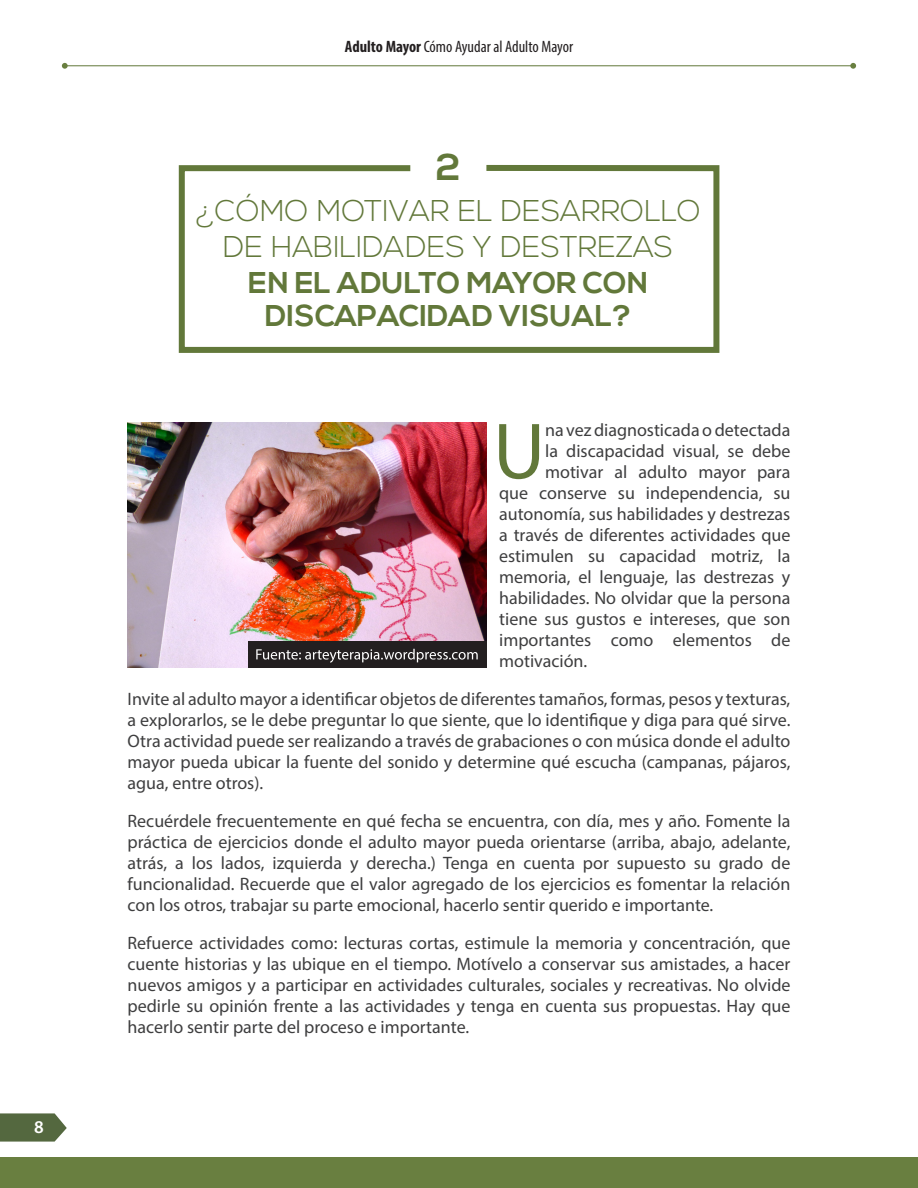
<style>
.page{position:relative;width:918px;height:1188px;background:#fff}
.page>*{position:absolute;margin:0;border:0;box-sizing:border-box;transform-origin:0 0}
.t1{font:80.25px "Myriad Pro";color:#62783a}
.t2{font:700 37.5px "Nexa";color:#62783a}
.t3{font:300 30px/36px "Nexa";color:#62783a;text-align:center}
.t4{font:700 30px/33px "Nexa";color:#62783a;text-align:center}
.t5{font:18px/21px "Myriad Pro";color:#3e3e3f;text-align:justify}
.t6{font:600 18px "Myriad Pro";color:#fff}
.t7{font:condensed 16.5px "Myriad Pro";color:#231f20}
.s1{font-weight:700}
</style>
<div class="page">
<svg style="left:0;top:1113px;width:67px;height:29px;background:#687a56"></svg>
<hr style="left:65px;top:65px;width:788px;height:1px;background:#62783a">
<svg style="left:850px;top:63px;width:6px;height:6px"></svg>
<svg style="left:62px;top:63px;width:6px;height:6px"></svg>
<div style="left:0;top:1157px;width:918px;height:31px;background:#697f40"></div>
<svg style="left:178px;top:164px;width:542px;height:189px"></svg>
<img style="left:128px;top:423px;width:358px;height:245px">
<div style="left:248px;top:641px;width:238px;height:27px;background:#231f20"></div>
<svg style="left:256px;top:649px;width:222px;height:14px"></svg>
<p class="t6" style="left:34px;top:1115px;width:11px">8</p>
<p class="t7" style="left:345px;top:37px;width:230px"><span class="s1">Adulto Mayor</span> Cómo Ayudar al Adulto Mayor</p>
<h2 class="t2" style="left:436px;top:146px;width:26px">2</h2>
<h3 class="t3" style="left:195px;top:194px;width:507px">¿CÓMO MOTIVAR EL DESARROLLO<br>DE HABILIDADES Y DESTREZAS</h3>
<h3 class="t4" style="left:248px;top:267px;width:402px">EN EL ADULTO MAYOR CON<br>DISCAPACIDAD VISUAL?</h3>
<h1 class="t1" style="left:493px;top:402px;width:53px">U</h1>
<p class="t5" style="left:545px;top:419px;width:247px">na vez diagnosticada o detectada</p>
<p class="t5" style="left:545px;top:440px;width:247px">la discapacidad visual, se debe</p>
<p class="t5" style="left:545px;top:461px;width:247px">motivar al adulto mayor para</p>
<p class="t5" style="left:499px;top:482px;width:293px">que conserve su independencia, su</p>
<p class="t5" style="left:499px;top:503px;width:293px">autonomía, sus habilidades y destrezas</p>
<p class="t5" style="left:499px;top:524px;width:293px">a través de diferentes actividades que</p>
<p class="t5" style="left:499px;top:546px;width:293px">estimulen su capacidad motriz, la</p>
<p class="t5" style="left:499px;top:567px;width:293px">memoria, el lenguaje, las destrezas y</p>
<p class="t5" style="left:499px;top:588px;width:293px">habilidades. No olvidar que la persona</p>
<p class="t5" style="left:499px;top:609px;width:293px">tiene sus gustos e intereses, que son</p>
<p class="t5" style="left:499px;top:630px;width:293px">importantes como elementos de</p>
<p class="t5" style="left:499px;top:651px;width:90px">motivación.</p>
<p class="t5" style="left:128px;top:689px;width:664px">Invite al adulto mayor a identificar objetos de diferentes tamaños, formas, pesos y texturas, a explorarlos, se le debe preguntar lo que siente, que lo identifique y diga para qué sirve.<br>Otra actividad puede ser realizando a través de grabaciones o con música donde el adulto mayor pueda ubicar la fuente del sonido y determine qué escucha (campanas, pájaros, agua, entre otros).</p>
<p class="t5" style="left:128px;top:811px;width:664px">Recuérdele frecuentemente en qué fecha se encuentra, con día, mes y año. Fomente la práctica de ejercicios donde el adulto mayor pueda orientarse (arriba, abajo, adelante, atrás, a los lados, izquierda y derecha.) Tenga en cuenta por supuesto su grado de funcionalidad. Recuerde que el valor agregado de los ejercicios es fomentar la relación con los otros, trabajar su parte emocional, hacerlo sentir querido e importante.</p>
<p class="t5" style="left:128px;top:933px;width:664px">Refuerce actividades como: lecturas cortas, estimule la memoria y concentración, que cuente historias y las ubique en el tiempo. Motívelo a conservar sus amistades, a hacer nuevos amigos y a participar en actividades culturales, sociales y recreativas. No olvide pedirle su opinión frente a las actividades y tenga en cuenta sus propuestas. Hay que hacerlo sentir parte del proceso e importante.</p>
</div>
